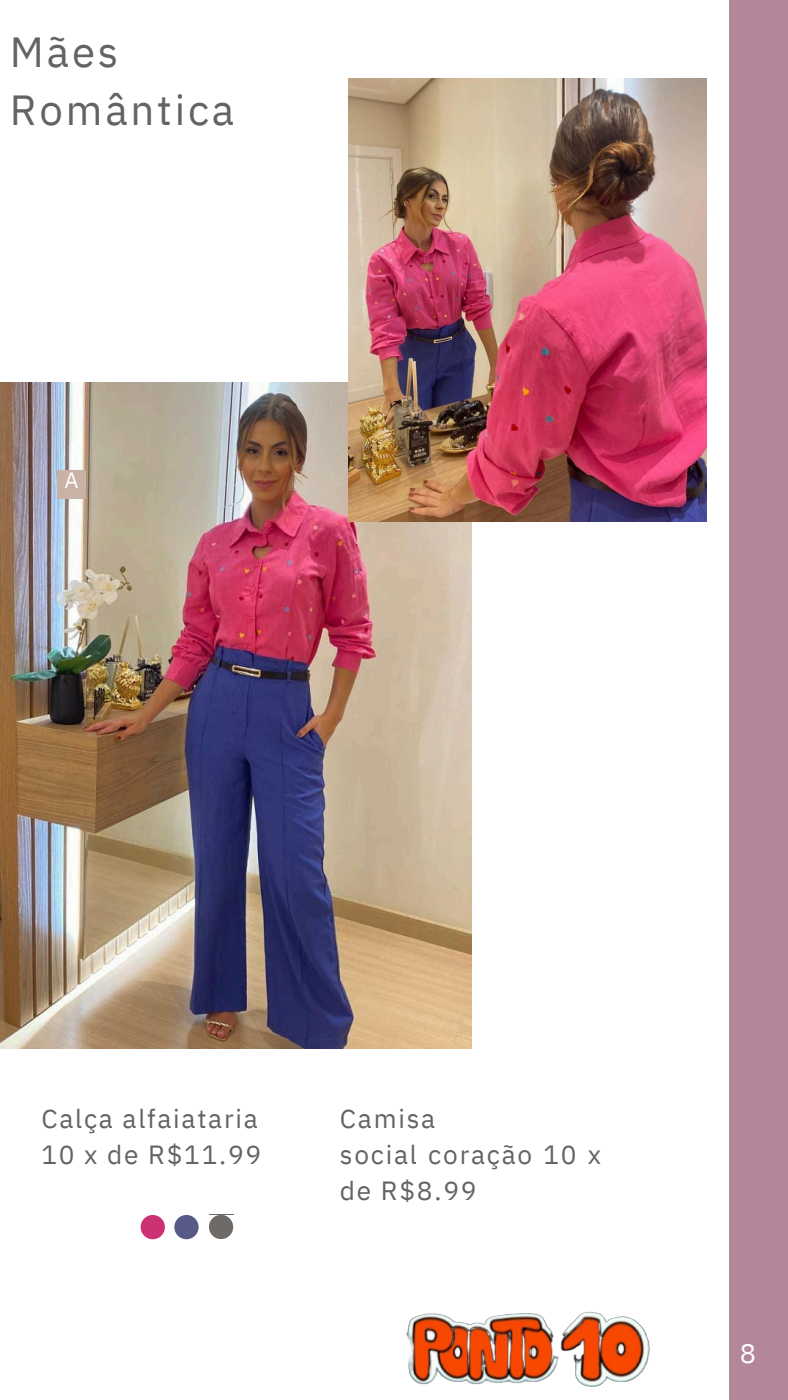
<style>
.page{position:relative;width:788px;height:1400px;background:#fff}
.page>*{position:absolute;margin:0;border:0;box-sizing:border-box;transform-origin:0 0}
.t1{font:42px/58.4px "IBM Plex Sans";letter-spacing:.065em;color:#616366}
.t2{font:27.04px "IBM Plex Sans";color:#fff}
.t3{font:26.25px/36.1px "IBM Plex Sans";letter-spacing:.065em;color:#616366}
.t4{font:21.96px "IBM Plex Sans";color:#fff}
</style>
<div class="page">
<div style="left:729px;top:0;width:58px;height:1400px;background:#b48699"></div>
<img style="left:0;top:383px;width:471px;height:666px">
<div style="left:57px;top:471px;width:28px;height:28px;background:#c8b2a5"></div>
<div style="left:141px;top:1215px;width:24px;height:24px;background:#cc3273"></div>
<div style="left:174px;top:1215px;width:24px;height:24px;background:#575987"></div>
<div style="left:209px;top:1215px;width:24px;height:24px;background:#6e6a68"></div>
<img style="left:349px;top:79px;width:357px;height:442px">
<img style="left:406px;top:1311px;width:244px;height:76px">
<p class="t1" style="left:10px;top:22px;width:226px">Mães<br>Romântica</p>
<p class="t4" style="left:64px;top:465px;width:16px">A</p>
<p class="t3" style="left:41px;top:1100px;width:218px">Calça alfaiataria</p>
<p class="t3" style="left:41px;top:1136px;width:221px">10 x de R$11.99</p>
<p class="t3" style="left:340px;top:1100px;width:97px">Camisa</p>
<p class="t3" style="left:340px;top:1136px;width:263px">social coração 10 x de R$8.99</p>
<p class="t2" style="left:740px;top:1335px;width:18px">8</p>
</div>
